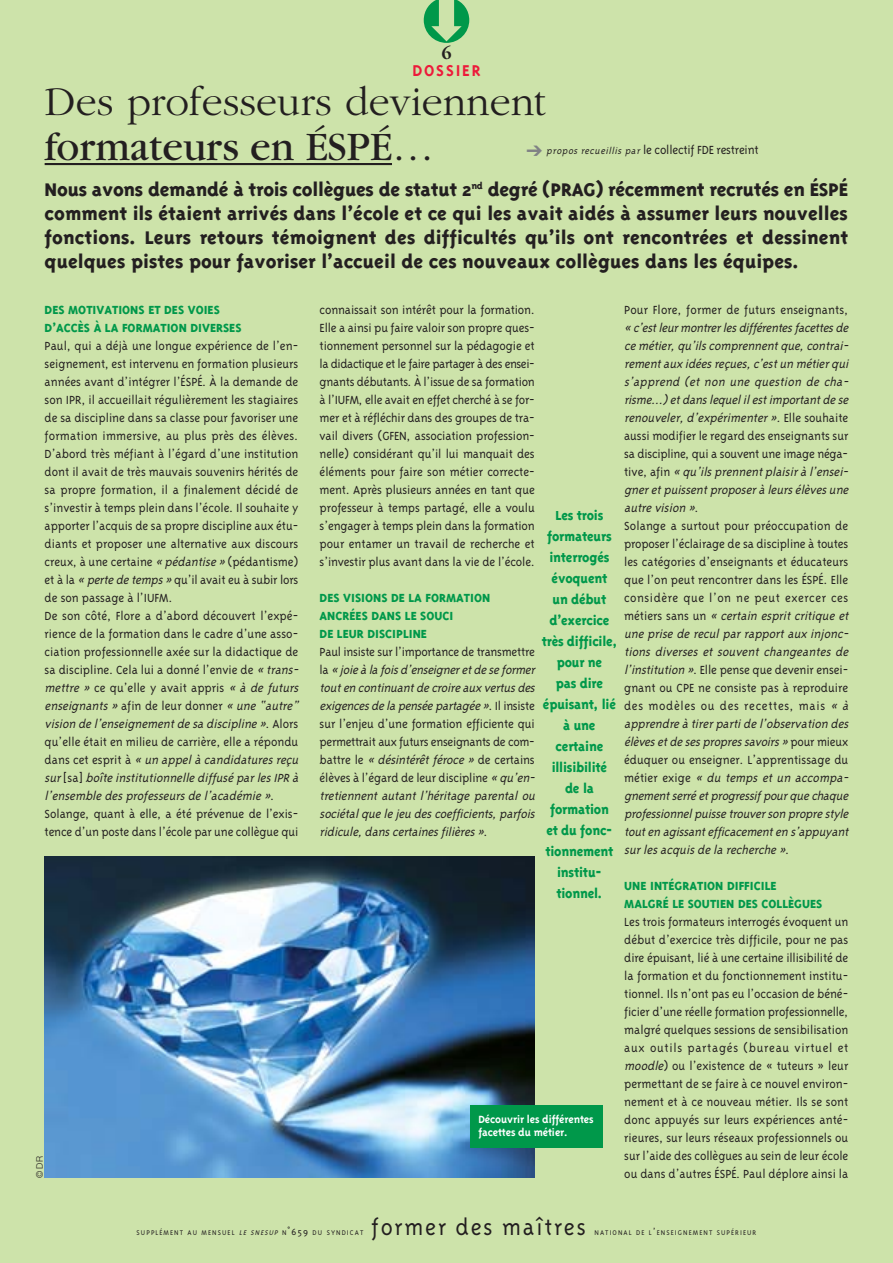
<style>
.page{position:relative;width:893px;height:1263px;background:#cde3aa}
.page>*{position:absolute;margin:0;border:0;box-sizing:border-box;transform-origin:0 0}
.t1{font:300 42px/45px "Garamond";color:#231f20}
.t2{font:300 25.5px "Triplex";letter-spacing:.07em;color:#231f20}
.t3{font:800 21px/24px "Triplex";color:#231f20;text-align:justify}
.t4{font:700 18px "Triplex";letter-spacing:.1em;color:#ed1a3a}
.t5{font:700 18px "Garamond";color:#231f20}
.t6{font:800 15px/21px "Triplex";letter-spacing:-.015em;color:#00984a;text-align:center;scale:.95 1}
.t7{font:300 13.5px/18px "Triplex";color:#231f20}
.t8{font:italic 300 13.5px/18px "Triplex";letter-spacing:-.015em;color:#231f20}
.t9{font:700 12px/13.5px "Triplex";letter-spacing:-.01em;color:#fff}
.t10{font:300 9px "Helvetica Neue";color:#231f20}
.t11{font:300 7.8px "Triplex";letter-spacing:.135em;color:#231f20}
.s1{font-weight:400}
.s2{font-style:italic;font-size:10.5px}
.s3{font-weight:800;color:#00984a}
.s4{font-style:italic}
.s5{font-style:normal}
.s6{font-weight:800;font-style:normal;color:#00984a}
.s7{font-size:10.5px}
</style>
<div class="page">
<hr style="left:45px;top:163px;width:347px;height:2px;background:#231f20">
<img style="left:45px;top:856px;width:489px;height:322px">
<div style="left:470px;top:1106px;width:132px;height:42px;background:#00984a"></div>
<p class="t5" style="left:441px;top:47px;width:12px">6</p>
<p class="t4" style="left:412px;top:63px;width:70px">DOSSIER</p>
<p class="t1" style="left:45px;top:82px;width:503px">Des professeurs deviennent <span class="s1">formateurs en ÉSPÉ…</span></p>
<p class="t3" style="left:45px;top:180px;width:805px">Nous avons demandé à trois collègues de statut 2<sup>nd</sup> degré (PRAG) récemment recrutés en ÉSPÉ comment ils étaient arrivés dans l’école et ce qui les avait aidés à assumer leurs nouvelles fonctions. Leurs retours témoignent des difficultés qu’ils ont rencontrées et dessinent quelques pistes pour favoriser l’accueil de ces nouveaux collègues dans les équipes.</p>
<p class="t7" style="left:546px;top:142px;width:214px"><span class="s2">propos recueillis par</span> le collectif FDE restreint</p>
<p class="t7" style="left:45px;top:302px;width:258px"><span class="s3">DES MOTIVATIONS ET DES VOIES<br>D’ACCÈS À LA FORMATION DIVERSES<br></span>Paul, qui a déjà une longue expérience de l’en&shy;seignement, est intervenu en formation plusieurs années avant d’intégrer l’ÉSPÉ. À la demande de son IPR, il accueillait régulièrement les stagiaires de sa discipline dans sa classe pour favoriser une formation immersive, au plus près des élèves.<br>D’abord très méfiant à l’égard d’une institution dont il avait de très mauvais souvenirs hérités de sa propre formation, il a finalement décidé de s’investir à temps plein dans l’école. Il souhaite y apporter l’acquis de sa propre discipline aux étu&shy;diants et proposer une alternative aux discours creux, à une certaine <span class="s4">« pédantise »</span>(pédantisme) et à la <span class="s4">« perte de temps»</span>qu’il avait eu à subir lors de son passage à l’IUFM.<br>De son côté, Flore a d’abord découvert l’expé&shy;rience de la formation dans le cadre d’une asso&shy;ciation professionnelle axée sur la didactique de sa discipline. Cela lui a donné l’envie de <span class="s4">« trans&shy;mettre »</span> ce qu’elle y avait appris <span class="s4">« à de futurs enseignants »</span> a f i n d e l e u r d o n n e r <span class="s4">« une “autre” vision de l’enseignementde sa discipline »</span>. A l o r s qu’elle était en milieu de carrière, elle a répondu d a n s c e t e s p r i t à <span class="s4">« un appelà candidatures reçu sur</span>[ s a ] <span class="s4">boîte institutionnelle diffusé parles IPR à l’ensemble des professeurs de l’académie »</span>.<br>Solange, quant à elle, a été prévenue de l’exis&shy;tence d’un poste dans l’école par une collègue qui</p>
<p class="t7" style="left:320px;top:302px;width:217px;text-align:justify">connaissait son intérêt pour la formation.<br>Elle a ainsi pu faire valoir son propre ques&shy;tionnement personnel sur la pédagogie et la didactique et le faire partager à des ensei&shy;gnants débutants. À l’issue de sa formation à l’IUFM, elle avait en effet cherché à se for&shy;mer et à réfléchir dans des groupes de tra&shy;vail divers (GFEN, association profession&shy;nelle) considérant qu’il lui manquait des éléments pour faire son métier correcte&shy;ment. Après plusieurs années en tant que professeur à temps partagé, elle a voulu s’engager à temps plein dans la formation pour entamer un travail de recherche et s’investir plus avant dans la vie de l’école.</p>
<p class="t8" style="left:624px;top:302px;width:228px"><span class="s5">Pour Flore, former de futurs enseignants, </span>« c’estleurmontrerlesdifférentesfacettesde ce métier,qu’ilscomprennentque,contrai&shy;rementaux idéesreçues,c’estun métierqui s’apprend (et non une question de cha&shy;risme…)etdanslequelilestimportantde se renouveler,d’expérimenter».<span class="s5">E l l e s o u h a i t e aussi modifier le regard des enseignants sur sa discipline, qui a souvent une image néga&shy;t i v e , a f i n</span> « qu’ils prennentplaisirà l’ensei&shy;gneretpuissentproposerà leursélèvesune autre vision »<span class="s5">.<br>Solange a surtout pour préoccupation de proposer l’éclairage de sa discipline à toutes les catégories d’enseignants et éducateurs que l’on peut rencontrer dans les ÉSPÉ. Elle considère que l’on ne peut exercer ces m é t i e r s s a n s u n</span> « certain esprit critique et une prise de recul par rapport aux injonc&shy;tions diverses et souvent changeantes de l’institution »<span class="s5">. Elle pense que devenir ensei&shy;gnant ou CPE ne consiste pas à reproduire des modèles ou des recettes, mais</span> « à apprendre à tirerpartide l’observation des élèvesetde sespropressavoirs» <span class="s5">p o u r m i e u x éduquer ou enseigner. L’apprentissage du m é t i e r e x i g e</span> « du temps et un accompa&shy;gnementserré etprogressif pourque chaque professionnelpuisse trouverson propre style touten agissantefficacementen s’appuyant surles acquis de la recherche »<span class="s5">.</span></p>
<p class="t7" style="left:624px;top:878px;width:226px"><span class="s3">UNE INTÉGRATION DIFFICILE<br>MALGRÉ LE SOUTIEN DES COLLÈGUES<br></span>Les trois formateurs interrogés évoquent un début d’exercice très difficile, pour ne pas dire épuisant, lié à une certaine illisibilité de la formation et du fonctionnement institu&shy;tionnel. Ils n’ont pas eu l’occasion de béné&shy;ficier d’une réelle formation professionnelle, malgré quelques sessions de sensibilisation aux outils partagés (bureau virtuel et <span class="s4">moodle</span>) ou l’existence de « tuteurs » leur permettant de se faire à ce nouvel environ&shy;nement et à ce nouveau métier. Ils se sont donc appuyés sur leurs expériences anté&shy;rieures, sur leurs réseaux professionnels ou sur l’aide des collègues au sein de leur école ou dans d’autres ÉSPÉ. Paul déplore ainsi la</p>
<p class="t6" style="left:542px;top:507px;width:81px">Les trois formateurs interrogés évoquent<br>un début d’exercice très difficile, pour ne<br>pas dire épuisant, lié à une certaine illisibilité<br>de la formation<br>et du fonc - tionnement institu - tionnel.</p>
<p class="t8" style="left:320px;top:590px;width:219px"><span class="s6">DES VISIONS DE LA FORMATION ANCRÉES DANS LE SOUCI<br>DE LEUR DISCIPLINE<br></span><span class="s5">Paul insiste sur l’importance de transmettre l a</span> « joie à la foisd’enseigneretde se former touten continuantde croire aux vertusdes exigencesde la pensée partagée »<span class="s5">. I l i n s i s t e sur l’enjeu d’une formation efficiente qui permettrait aux futurs enseignants de com&shy;battre le</span> « désintérêt féroce »<span class="s5">de certains élèves à l’égard de leur discipline</span> « qu’en&shy;tretiennent autant l’héritage parental ou sociétalque le jeu descoefficients,parfois ridicule,danscertainesfilières»<span class="s5">.</span></p>
<p class="t9" style="left:478px;top:1113px;width:117px">Découvrir les différentes facettes du métier.</p>
<p class="t10" style="left:34px;top:1178px;width:23px;rotate:-90deg">© DR</p>
<p class="t11" style="left:137px;top:1230px;width:228px">SUPPLÉMENT AU MENSUEL <span class="s4">LE SNESUP</span> N<span class="s7">˚659</span> DU SYNDICAT</p>
<p class="t2" style="left:371px;top:1218px;width:216px">former des maîtres</p>
<p class="t11" style="left:594px;top:1230px;width:163px">NATIONAL DE L<span class="s7">’</span>ENSEIGNEMENT SUPÉRIEUR</p>
</div>
